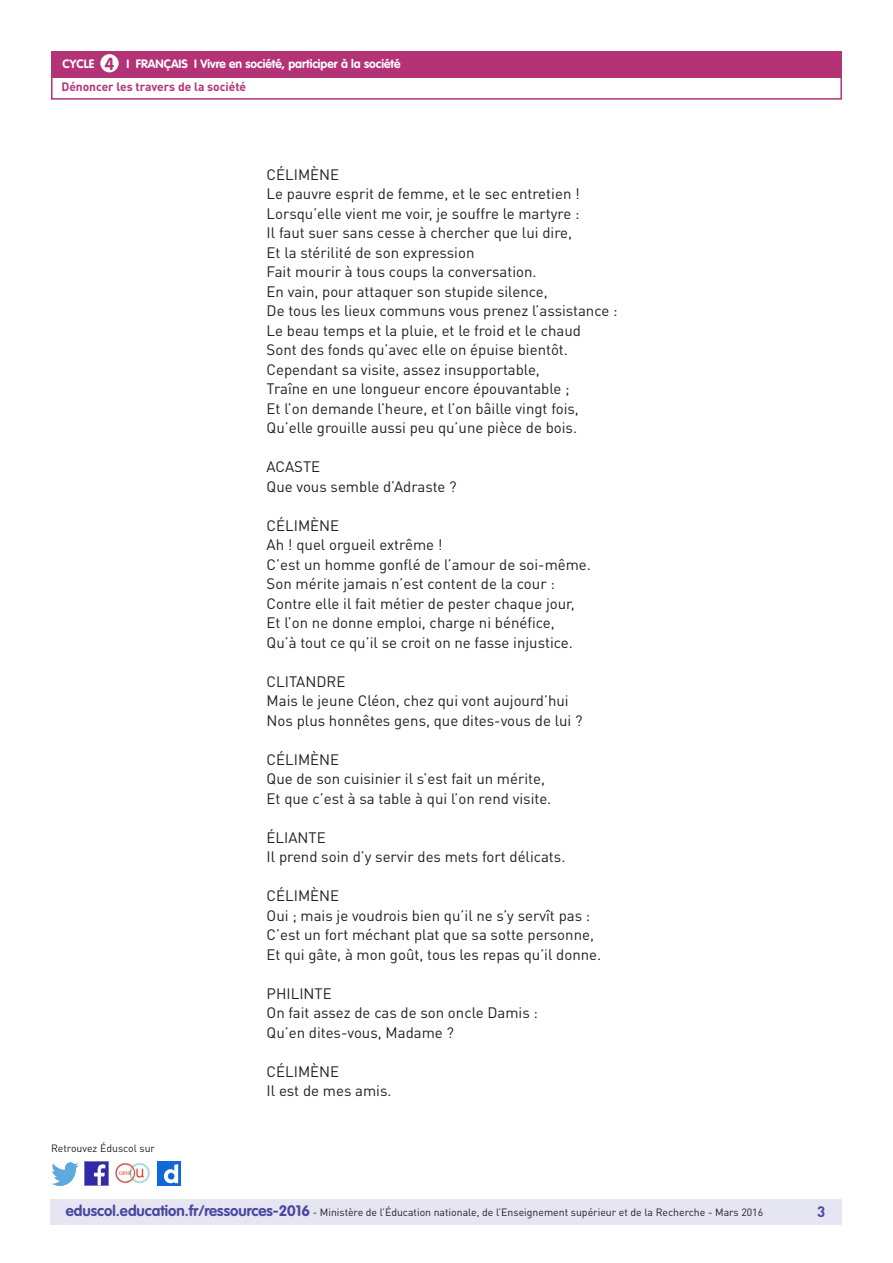
<style>
.page{position:relative;width:893px;height:1263px;background:#fff}
.page>*{position:absolute;margin:0;border:0;box-sizing:border-box;transform-origin:0 0}
.t1{font:700 17.25px "VAG Rounded Std";color:#b43376}
._06_Texte_courant{font:15px "DIN Pro";color:#231f20}
.t2{font:700 15px "DIN Pro";color:#4a489e}
.t3{font:700 12px "VAG Rounded Std";color:#fff}
.t4{font:700 12px "DIN Pro";color:#b43376}
.t5{font:10.5px "DIN Pro";color:#231f20}
.s1{font-family:"VAG Rounded Std";font-weight:700;font-size:15px;color:#4a489e}
</style>
<div class="page">
<div style="left:50px;top:1199px;width:791px;height:26px;background:#e6e5f2"></div>
<div style="left:51px;top:51px;width:791px;height:27px;background:#b43376"></div>
<div style="left:100px;top:54px;width:19px;height:18px;background:#fff;border-radius:50%"></div>
<div style="left:51px;top:75px;width:791px;height:25px;border:2px solid #b43376"></div>
<img style="left:85px;top:1162px;width:23px;height:23px">
<img style="left:51px;top:1163px;width:28px;height:22px">
<img style="left:158px;top:1162px;width:22px;height:23px">
<img style="left:115px;top:1163px;width:35px;height:21px">
<p class="t1" style="left:105px;top:53px;width:11px">4</p>
<p class="t4" style="left:61px;top:79px;width:186px">Dénoncer les travers de la société</p>
<p class="t3" style="left:63px;top:57px;width:33px">CYCLE</p>
<p class="t3" style="left:127px;top:57px;width:275px">I FRANÇAIS I Vivre en société, participer à la société</p>
<p class="t5" style="left:51px;top:1141px;width:106px">Retrouvez Éduscol sur</p>
<p class="_06_Texte_courant" style="left:267px;top:165px;width:74px">CÉLIMÈNE</p>
<p class="_06_Texte_courant" style="left:267px;top:184px;width:315px">Le pauvre esprit de femme, et le sec entretien !</p>
<p class="_06_Texte_courant" style="left:267px;top:204px;width:314px">Lorsqu’elle vient me voir, je souffre le martyre :</p>
<p class="_06_Texte_courant" style="left:267px;top:223px;width:307px">Il faut suer sans cesse à chercher que lui dire,</p>
<p class="_06_Texte_courant" style="left:267px;top:243px;width:209px">Et la stérilité de son expression</p>
<p class="_06_Texte_courant" style="left:267px;top:262px;width:271px">Fait mourir à tous coups la conversation.</p>
<p class="_06_Texte_courant" style="left:267px;top:282px;width:283px">En vain, pour attaquer son stupide silence,</p>
<p class="_06_Texte_courant" style="left:267px;top:301px;width:353px">De tous les lieux communs vous prenez l’assistance :</p>
<p class="_06_Texte_courant" style="left:267px;top:321px;width:316px">Le beau temps et la pluie, et le froid et le chaud</p>
<p class="_06_Texte_courant" style="left:267px;top:340px;width:303px">Sont des fonds qu’avec elle on épuise bientôt.</p>
<p class="_06_Texte_courant" style="left:267px;top:360px;width:275px">Cependant sa visite, assez insupportable,</p>
<p class="_06_Texte_courant" style="left:267px;top:379px;width:305px">Traîne en une longueur encore épouvantable ;</p>
<p class="_06_Texte_courant" style="left:267px;top:399px;width:314px">Et l’on demande l’heure, et l’on bâille vingt fois,</p>
<p class="_06_Texte_courant" style="left:267px;top:418px;width:312px">Qu’elle grouille aussi peu qu’une pièce de bois.</p>
<p class="_06_Texte_courant" style="left:267px;top:457px;width:55px">ACASTE</p>
<p class="_06_Texte_courant" style="left:267px;top:477px;width:192px">Que vous semble d’Adraste ?</p>
<p class="_06_Texte_courant" style="left:267px;top:516px;width:74px">CÉLIMÈNE</p>
<p class="_06_Texte_courant" style="left:267px;top:535px;width:178px">Ah ! quel orgueil extrême !</p>
<p class="_06_Texte_courant" style="left:267px;top:555px;width:326px">C’est un homme gonflé de l’amour de soi-même.</p>
<p class="_06_Texte_courant" style="left:267px;top:574px;width:290px">Son mérite jamais n’est content de la cour :</p>
<p class="_06_Texte_courant" style="left:267px;top:594px;width:310px">Contre elle il fait métier de pester chaque jour,</p>
<p class="_06_Texte_courant" style="left:267px;top:613px;width:290px">Et l’on ne donne emploi, charge ni bénéfice,</p>
<p class="_06_Texte_courant" style="left:267px;top:633px;width:308px">Qu’à tout ce qu’il se croit on ne fasse injustice.</p>
<p class="_06_Texte_courant" style="left:267px;top:672px;width:80px">CLITANDRE</p>
<p class="_06_Texte_courant" style="left:267px;top:691px;width:304px">Mais le jeune Cléon, chez qui vont aujourd’hui</p>
<p class="_06_Texte_courant" style="left:267px;top:711px;width:317px">Nos plus honnêtes gens, que dites-vous de lui ?</p>
<p class="_06_Texte_courant" style="left:267px;top:750px;width:74px">CÉLIMÈNE</p>
<p class="_06_Texte_courant" style="left:267px;top:769px;width:280px">Que de son cuisinier il s’est fait un mérite,</p>
<p class="_06_Texte_courant" style="left:267px;top:789px;width:286px">Et que c’est à sa table à qui l’on rend visite.</p>
<p class="_06_Texte_courant" style="left:267px;top:828px;width:61px">ÉLIANTE</p>
<p class="_06_Texte_courant" style="left:267px;top:847px;width:300px">Il prend soin d’y servir des mets fort délicats.</p>
<p class="_06_Texte_courant" style="left:267px;top:886px;width:74px">CÉLIMÈNE</p>
<p class="_06_Texte_courant" style="left:267px;top:906px;width:325px">Oui ; mais je voudrois bien qu’il ne s’y servît pas :</p>
<p class="_06_Texte_courant" style="left:267px;top:925px;width:329px">C’est un fort méchant plat que sa sotte personne,</p>
<p class="_06_Texte_courant" style="left:267px;top:945px;width:336px">Et qui gâte, à mon goût, tous les repas qu’il donne.</p>
<p class="_06_Texte_courant" style="left:267px;top:984px;width:67px">PHILINTE</p>
<p class="_06_Texte_courant" style="left:267px;top:1003px;width:273px">On fait assez de cas de son oncle Damis :</p>
<p class="_06_Texte_courant" style="left:267px;top:1023px;width:189px">Qu’en dites-vous, Madame ?</p>
<p class="_06_Texte_courant" style="left:267px;top:1062px;width:74px">CÉLIMÈNE</p>
<p class="_06_Texte_courant" style="left:267px;top:1081px;width:126px">Il est de mes amis.</p>
<p class="t5" style="left:66px;top:1205px;width:699px"><span class="s1">eduscol.education.fr/ressources-2016</span> - Ministère de l’Éducation nationale, de l’Enseignement supérieur et de la Recherche - Mars 2016</p>
<p class="t2" style="left:817px;top:1201px;width:10px">3</p>
</div>
